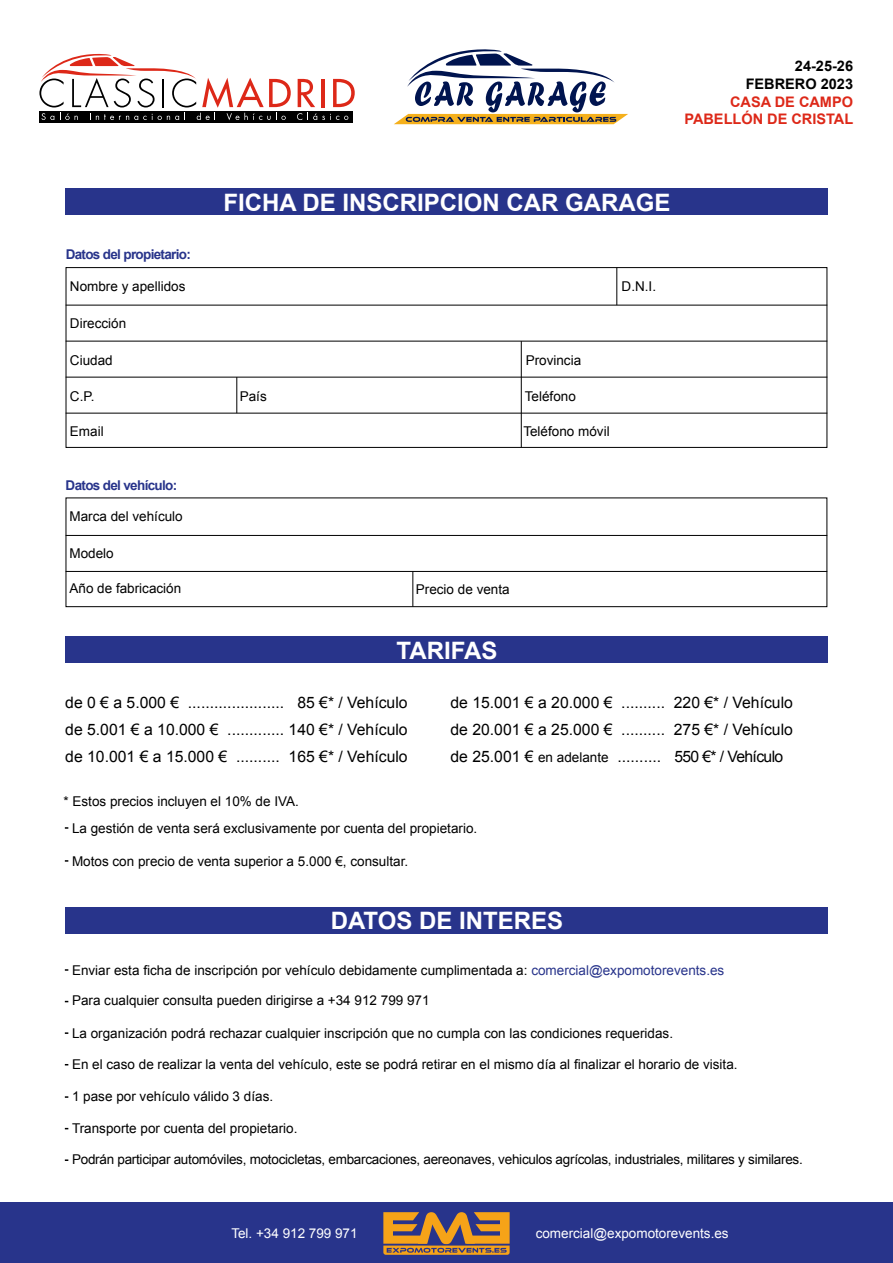
<style>
.page{position:relative;width:893px;height:1263px;background:#fff}
.page>*{position:absolute;margin:0;border:0;box-sizing:border-box;transform-origin:0 0}
.t1{font:700 24px "Arial";color:#fff}
.t2{font:15.75px/27px "Arial";color:#000;text-align:justify}
.t3{font:700 14.55px/17.7px "Arial";color:#dd2818;text-align:right}
.t4{font:700 14.55px/17.7px "Arial";color:#000;text-align:right}
.t5{font:13.5px "Arial";color:#000}
.t6{font:13.5px "Arial";letter-spacing:-.02em;color:#000}
.t7{font:13.5px "Arial";color:#fff}
.t8{font:700 13.5px "Arial";letter-spacing:-.05em;color:#28348b}
.s1{font-size:13.5px}
.s2{color:#28348b}
</style>
<div class="page">
<div style="left:65px;top:188px;width:763px;height:27px;background:#28348b"></div>
<div style="left:65px;top:636px;width:763px;height:27px;background:#28348b"></div>
<div style="left:65px;top:907px;width:763px;height:26px;background:#28348b"></div>
<div style="left:66px;top:497px;width:761px;height:110px;border:1px solid #000"></div>
<hr style="left:66px;top:535px;width:761px;height:1px;background:#000">
<hr style="left:66px;top:571px;width:761px;height:1px;background:#000">
<hr style="left:412px;top:571px;width:1px;height:36px;background:#000">
<div style="left:66px;top:267px;width:761px;height:181px;border:1px solid #000"></div>
<hr style="left:66px;top:305px;width:761px;height:1px;background:#000">
<hr style="left:66px;top:341px;width:761px;height:1px;background:#000">
<hr style="left:66px;top:377px;width:761px;height:1px;background:#000">
<hr style="left:66px;top:413px;width:761px;height:1px;background:#000">
<hr style="left:616px;top:268px;width:1px;height:37px;background:#000">
<hr style="left:236px;top:377px;width:1px;height:36px;background:#000">
<hr style="left:521px;top:341px;width:1px;height:106px;background:#000">
<div style="left:0;top:1202px;width:893px;height:61px;background:#28348b"></div>
<svg style="left:383px;top:1212px;width:127px;height:43px"></svg>
<svg style="left:394px;top:49px;width:234px;height:75px"></svg>
<div style="left:39px;top:111px;width:314px;height:12px;background:#000"></div>
<svg style="left:298px;top:79px;width:17px;height:28px"></svg>
<hr style="left:321px;top:79px;width:4px;height:28px;background:#dd2818">
<svg style="left:333px;top:79px;width:22px;height:28px"></svg>
<svg style="left:297px;top:113px;width:5px;height:7px"></svg>
<svg style="left:313px;top:113px;width:35px;height:7px"></svg>
<svg style="left:39px;top:53px;width:252px;height:67px"></svg>
<p class="t4" style="left:746px;top:57px;width:109px">24-25-26<br>FEBRERO 2023</p>
<p class="t3" style="left:684px;top:93px;width:170px">CASA DE CAMPO<br>PABELLÓN DE CRISTAL</p>
<p class="t8" style="left:66px;top:245px;width:127px">Datos del propietario:</p>
<h1 class="t1" style="left:223px;top:186px;width:449px">FICHA DE INSCRIPCION CAR GARAGE</h1>
<p class="t5" style="left:70px;top:277px;width:117px">Nombre y apellidos</p>
<p class="t5" style="left:622px;top:277px;width:36px">D.N.I.</p>
<p class="t5" style="left:70px;top:315px;width:58px">Dirección</p>
<p class="t5" style="left:70px;top:351px;width:44px">Ciudad</p>
<p class="t5" style="left:526px;top:351px;width:57px">Provincia</p>
<p class="t5" style="left:70px;top:388px;width:26px">C.P.</p>
<p class="t5" style="left:240px;top:388px;width:29px">País</p>
<p class="t5" style="left:525px;top:388px;width:53px">Teléfono</p>
<p class="t5" style="left:70px;top:422px;width:35px">Email</p>
<p class="t5" style="left:523px;top:423px;width:88px">Teléfono móvil</p>
<p class="t8" style="left:66px;top:476px;width:113px">Datos del vehículo:</p>
<p class="t5" style="left:69px;top:508px;width:115px">Marca del vehículo</p>
<p class="t5" style="left:69px;top:545px;width:46px">Modelo</p>
<p class="t5" style="left:69px;top:579px;width:113px">Año de fabricación</p>
<p class="t5" style="left:416px;top:580px;width:95px">Precio de venta</p>
<h1 class="t1" style="left:396px;top:634px;width:102px">TARIFAS</h1>
<p class="t2" style="left:65px;top:689px;width:344px">de 0 € a 5.000 € ...................... 85 €* / Vehículo de 5.001 € a 10.000 € ............. 140 €* / Vehículo de 10.001 € a 15.000 € .......... 165 €* / Vehículo</p>
<p class="t2" style="left:450px;top:689px;width:344px">de 15.001 € a 20.000 € .......... 220 €* / Vehículo de 20.001 € a 25.000 € .......... 275 €* / Vehículo de 25.001 € <span class="s1">en adelante</span> .......... 550 €* / Vehículo</p>
<p class="t5" style="left:64px;top:792px;width:237px">* Estos precios incluyen el 10% de IVA.</p>
<p class="t5" style="left:72px;top:820px;width:407px">La gestión de venta será exclusivamente por cuenta del propietario.</p>
<p class="t5" style="left:72px;top:852px;width:338px">Motos con precio de venta superior a 5.000 €, consultar.</p>
<h1 class="t1" style="left:331px;top:905px;width:234px">DATOS DE INTERES</h1>
<p class="t5" style="left:72px;top:961px;width:654px">Enviar esta ficha de inscripción por vehículo debidamente cumplimentada a: <span class="s2">comercial@expomotorevents.es</span></p>
<p class="t5" style="left:72px;top:991px;width:359px">Para cualquier consulta pueden dirigirse a +34 912 799 971</p>
<p class="t5" style="left:72px;top:1024px;width:603px">La organización podrá rechazar cualquier inscripción que no cumpla con las condiciones requeridas.</p>
<p class="t5" style="left:72px;top:1056px;width:667px">En el caso de realizar la venta del vehículo, este se podrá retirar en el mismo día al finalizar el horario de visita.</p>
<p class="t5" style="left:72px;top:1087px;width:203px">1 pase por vehículo válido 3 días.</p>
<p class="t5" style="left:72px;top:1119px;width:227px">Transporte por cuenta del propietario.</p>
<p class="t6" style="left:72px;top:1150px;width:732px">Podrán participar automóviles, motocicletas, embarcaciones, aereonaves, vehiculos agrícolas, industriales, militares y similares.</p>
<p class="t7" style="left:231px;top:1224px;width:128px">Tel. +34 912 799 971</p>
<p class="t7" style="left:536px;top:1224px;width:195px">comercial@expomotorevents.es</p>
</div>
